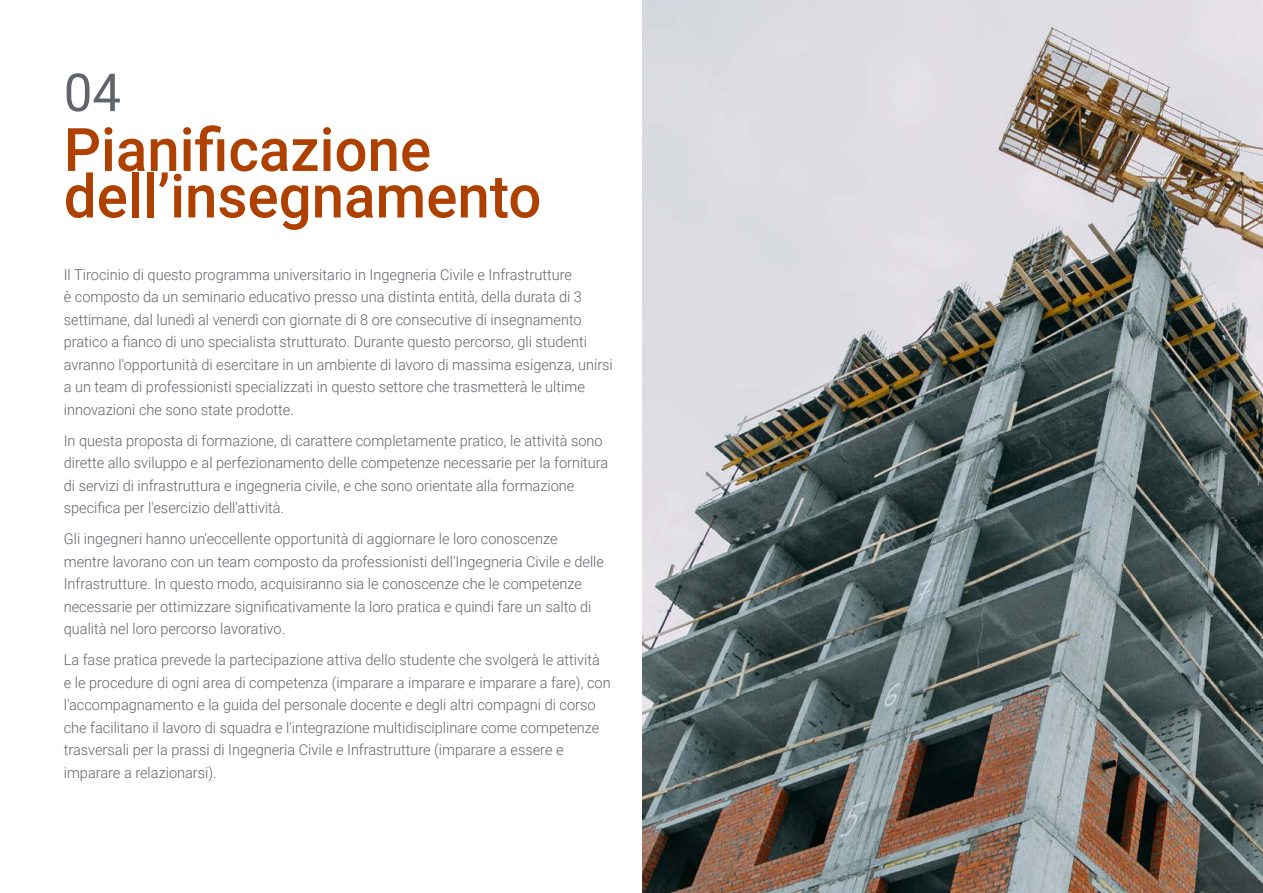
<style>
.page{position:relative;width:1263px;height:893px;background:#fff}
.page>*{position:absolute;margin:0;border:0;box-sizing:border-box;transform-origin:0 0}
.t1{font:500 60px/46.5px "Roboto";color:#ae4000}
.t2{font:52.5px "Roboto";color:#61646a}
.t3{font:300 15px/22.5px "Roboto";color:#61646a}
</style>
<div class="page">
<img style="left:642px;top:0;width:621px;height:893px">
<h2 class="t2" style="left:64px;top:56px;width:59px">04</h2>
<h1 class="t1" style="left:64px;top:124px;width:479px">Pianificazione dell’insegnamento</h1>
<p class="t3" style="left:64px;top:262px;width:551px">Il Tirocinio di questo programma universitario in Ingegneria Civile e Infrastrutture<br>è composto da un seminario educativo presso una distinta entità, della durata di 3 settimane, dal lunedì al venerdì con giornate di 8 ore consecutive di insegnamento pratico a fianco di uno specialista strutturato. Durante questo percorso, gli studenti avranno l'opportunità di esercitare in un ambiente di lavoro di massima esigenza, unirsi a un team di professionisti specializzati in questo settore che trasmetterà le ultime innovazioni che sono state prodotte.</p>
<p class="t3" style="left:64px;top:428px;width:546px">In questa proposta di formazione, di carattere completamente pratico, le attività sono dirette allo sviluppo e al perfezionamento delle competenze necessarie per la fornitura di servizi di infrastruttura e ingegneria civile, e che sono orientate alla formazione specifica per l'esercizio dell'attività.</p>
<p class="t3" style="left:64px;top:527px;width:542px">Gli ingegneri hanno un'eccellente opportunità di aggiornare le loro conoscenze mentre lavorano con un team composto da professionisti dell'Ingegneria Civile e delle Infrastrutture. In questo modo, acquisiranno sia le conoscenze che le competenze necessarie per ottimizzare significativamente la loro pratica e quindi fare un salto di qualità nel loro percorso lavorativo.</p>
<p class="t3" style="left:64px;top:648px;width:548px">La fase pratica prevede la partecipazione attiva dello studente che svolgerà le attività e le procedure di ogni area di competenza (imparare a imparare e imparare a fare), con l'accompagnamento e la guida del personale docente e degli altri compagni di corso che facilitano il lavoro di squadra e l'integrazione multidisciplinare come competenze trasversali per la prassi di Ingegneria Civile e Infrastrutture (imparare a essere e imparare a relazionarsi).</p>
</div>
